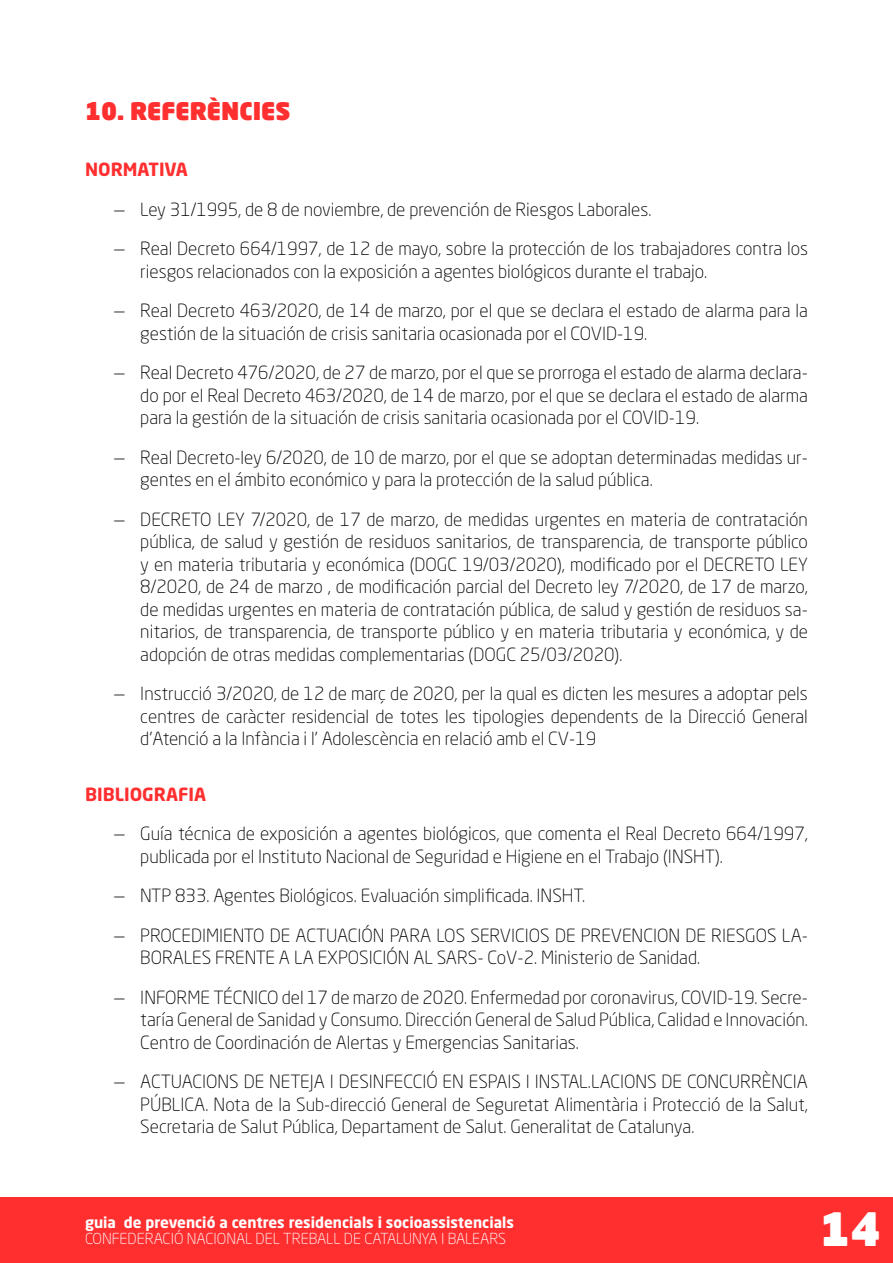
<style>
.page{position:relative;width:893px;height:1263px;background:#fff}
.page>*{position:absolute;margin:0;border:0;box-sizing:border-box;transform-origin:0 0}
.t1{font:900 45px "Neo Sans Pro";color:#fff}
.t2{font:900 24px "Neo Sans Pro";color:#ff2f30}
.t3{font:300 18px/22.5px "Neo Sans Std";color:#000}
.t4{font:700 18px "Neo Sans Std";color:#ff2f30}
.t5{font:700 15px "Neo Sans Std";color:#fff}
.t6{font:300 15px "Neo Sans Std";color:#fff}
</style>
<div class="page">
<div style="left:0;top:1197px;width:893px;height:66px;background:#ff2f30"></div>
<h2 class="t2" style="left:85px;top:96px;width:207px">10. REFERÈNCIES</h2>
<p class="t4" style="left:85px;top:158px;width:104px">NORMATIVA</p>
<p class="t3" style="left:113px;top:189px;width:696px;line-height:39.5px">ò Ley 31/1995, de 8 de noviembre, de prevención de Riesgos Laborales.<br>ò Real Decreto 664/1997, de 12 de mayo, sobre la protección de los trabajadores contra los</p>
<p class="t3" style="left:113px;top:251px;width:696px;line-height:39.5px;text-indent:27px">riesgos relacionados con la exposición a agentes biológicos durante el trabajo.<br>ò Real Decreto 463/2020, de 14 de marzo, por el que se declara el estado de alarma para la</p>
<p class="t3" style="left:113px;top:313px;width:696px;line-height:39.5px;text-indent:27px">gestión de la situación de crisis sanitaria ocasionada por el COVID-19.<br>ò Real Decreto 476/2020, de 27 de marzo, por el que se prorroga el estado de alarma declara-</p>
<p class="t3" style="left:140px;top:384px;width:669px">do por el Real Decreto 463/2020, de 14 de marzo, por el que se declara el estado de alarma para la gestión de la situación de crisis sanitaria ocasionada por el COVID-19.</p>
<p class="t3" style="left:140px;top:446px;width:669px;text-indent:-27px">ò Real Decreto-ley 6/2020, de 10 de marzo, por el que se adoptan determinadas medidas ur&shy;gentes en el ámbito económico y para la protección de la salud pública.</p>
<p class="t3" style="left:140px;top:508px;width:669px;text-align:justify;text-indent:-27px">ò DECRETO LEY 7/2020, de 17 de marzo, de medidas urgentes en materia de contratación pública, de salud y gestión de residuos sanitarios, de transparencia, de transporte público y en materia tributaria y económica (DOGC 19/03/2020), modificado por el DECRETO LEY 8/2020, de 24 de marzo , de modificación parcial del Decreto ley 7/2020, de 17 de marzo, de medidas urgentes en materia de contratación pública, de salud y gestión de residuos sa&shy;nitarios, de transparencia, de transporte público y en materia tributaria y económica, y de adopción de otras medidas complementarias (DOGC 25/03/2020).</p>
<p class="t3" style="left:140px;top:682px;width:669px;text-align:justify;text-indent:-27px">ò Instrucció 3/2020, de 12 de març de 2020, per la qual es dicten les mesures a adoptar pels centres de caràcter residencial de totes les tipologies dependents de la Direcció General d’Atenció a la Infància i l’ Adolescència en relació amb el CV-19</p>
<p class="t4" style="left:85px;top:782px;width:123px">BIBLIOGRAFIA</p>
<p class="t3" style="left:140px;top:822px;width:669px;text-indent:-27px">ò Guía técnica de exposición a agentes biológicos, que comenta el Real Decreto 664/1997, publicada por el Instituto Nacional de Seguridad e Higiene en el Trabajo (INSHT).</p>
<p class="t3" style="left:113px;top:876px;width:696px;line-height:39.5px">ò NTP 833. Agentes Biológicos. Evaluación simplificada. INSHT.<br>ò PROCEDIMIENTO DE ACTUACIÓN PARA LOS SERVICIOS DE PREVENCION DE RIESGOS LA-</p>
<p class="t3" style="left:113px;top:938px;width:696px;line-height:39.5px;text-indent:27px">BORALES FRENTE A LA EXPOSICIÓN AL SARS- CoV-2. Ministerio de Sanidad.<br>ò INFORME TÉCNICO del 17 de marzo de 2020. Enfermedad por coronavirus, COVID-19. Secre-</p>
<p class="t3" style="left:140px;top:1008px;width:669px">taría General de Sanidad y Consumo. Dirección General de Salud Pública, Calidad e Innovación.<br>Centro de Coordinación de Alertas y Emergencias Sanitarias.</p>
<p class="t3" style="left:140px;top:1070px;width:669px;text-align:justify;text-indent:-27px">ò ACTUACIONS DE NETEJA I DESINFECCIÓ EN ESPAIS I INSTAL.LACIONS DE CONCURRÈNCIA PÚBLICA. Nota de la Sub-direcció General de Seguretat Alimentària i Protecció de la Salut, Secretaria de Salut Pública, Departament de Salut. Generalitat de Catalunya.</p>
<p class="t5" style="left:85px;top:1212px;width:430px">guia de prevenció a centres residencials i socioassistencials</p>
<p class="t6" style="left:85px;top:1230px;width:423px">CONFEDERACIÓ NACIONAL DEL TREBALL DE CATALUNYA I BALEARS</p>
<h1 class="t1" style="left:820px;top:1200px;width:62px">14</h1>
</div>
